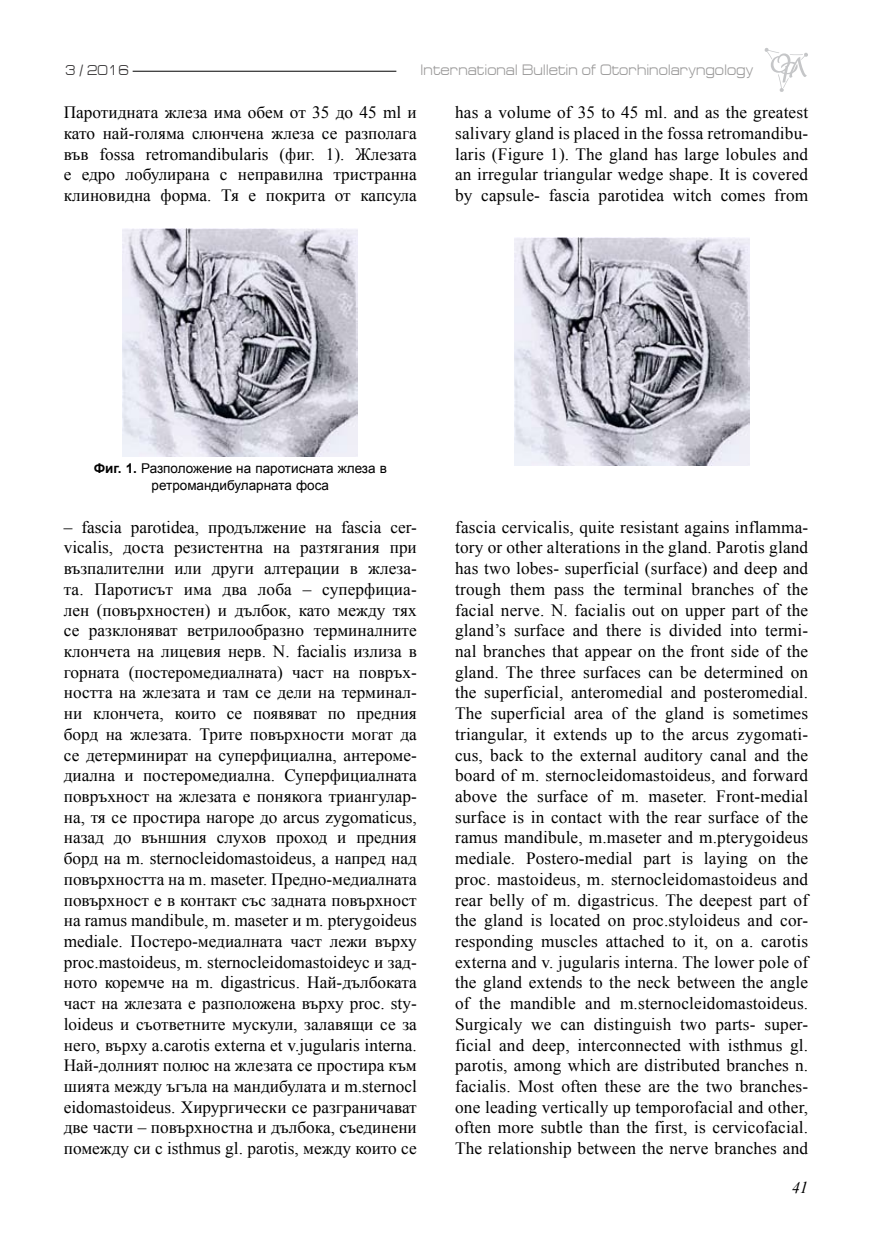
<style>
.page{position:relative;width:872px;height:1234px;background:#fff}
.page>*{position:absolute;margin:0;border:0;box-sizing:border-box;transform-origin:0 0}
.t1{font:17.25px/20.7px "Times New Roman";letter-spacing:.01em;color:#000;text-align:justify}
.t2{font:italic 16.5px "Times New Roman";color:#000}
.t3{font:15.3px "Europe Ext";color:#9c9b9b;scale:.83 1}
.t4{font:14.4px "Europe Ext";color:#363435;scale:.83 1}
.t5{font:13.5px/16.2px "Arial";color:#000;text-align:center}
.s1{font-weight:700}
</style>
<div class="page">
<hr style="left:133px;top:71px;width:263px;height:1px;background:#000">
<svg style="left:764px;top:48px;width:44px;height:44px"></svg>
<img style="left:123px;top:228px;width:235px;height:228px">
<img style="left:514px;top:237px;width:235px;height:228px">
<p class="t4" style="left:65px;top:62px;width:78px">3 / 2016</p>
<p class="t3" style="left:420px;top:61px;width:403px">International Bulletin of Otorhinolaryngology</p>
<p class="t1" style="left:64px;top:102px;width:355px">Паротидната жлеза има обем от 35 до 45 ml и като най-голяма слюнчена жлеза се разполага във fossa retromandibularis (фиг. 1). Жлезата е едро лобулирана с неправилна тристранна клиновидна форма. Тя е покрита от капсула</p>
<p class="t1" style="left:455px;top:102px;width:354px">has a volume of 35 to 45 ml. and as the greatest salivary gland is placed in the fossa retromandibu&shy;laris (Figure 1). The gland has large lobules and an irregular triangular wedge shape. It is covered by capsule- fascia parotidea witch comes from</p>
<p class="t5" style="left:94px;top:460px;width:295px"><span class="s1">Фиг. 1.</span> Разположение на паротисната жлеза в ретромандибуларната фоса</p>
<p class="t1" style="left:64px;top:516px;width:354px">– fascia parotidea, продължение на fascia cer&shy;vicalis, доста резистентна на разтягания при възпалителни или други алтерации в жлеза&shy;та. Паротисът има два лоба – суперфициа&shy;лен (повърхностен) и дълбок, като между тях се разклоняват ветрилообразно терминалните клончета на лицевия нерв. N. facialis излиза в горната (постеромедиалната) част на повръх&shy;ността на жлезата и там се дели на терминал&shy;ни клончета, които се появяват по предния борд на жлезата. Трите повърхности могат да се детерминират на суперфициална, антероме&shy;диална и постеромедиална. Суперфициалната повръхност на жлезата е понякога триангулар&shy;на, тя се простира нагоре до arcus zygomaticus, назад до външния слухов проход и предния борд на m. sternocleidomastoideus, а напред над повърхността на m. maseter. Предно-медиалната повърхност е в контакт със задната повърхност на ramus mandibule, m. maseter и m. pterygoideus mediale. Постеро-медиалната част лежи върху proc.mastoideus, m. sternocleidomastoidеус и зад&shy;ното коремче на m. digastricus. Най-дълбоката част на жлезата е разположена върху proc. sty&shy;loideus и съответните мускули, залавящи се за него, върху a.carotis externa et v.jugularis interna.<br>Най-долният полюс на жлезата се простира към шията между ъгъла на мандибулата и m.sternocl eidomastoideus. Хирургически се разграничават две части – повърхностна и дълбока, съединени помежду си с isthmus gl. parotis, между които се</p>
<p class="t1" style="left:455px;top:516px;width:355px">fascia cervicalis, quite resistant agains inflamma&shy;tory or other alterations in the gland. Parotis gland has two lobes- superficial (surface) and deep and trough them pass the terminal branches of the facial nerve. N. facialis out on upper part of the gland’s surface and there is divided into termi&shy;nal branches that appear on the front side of the gland. The three surfaces can be determined on the superficial, anteromedial and posteromedial.<br>The superficial area of the gland is sometimes triangular, it extends up to the arcus zygomati&shy;cus, back to the external auditory canal and the board of m. sternocleidomastoideus, and forward above the surface of m. maseter. Front-medial surface is in contact with the rear surface of the ramus mandibule, m.maseter and m.pterygoideus mediale. Postero-medial part is laying on the proc. mastoideus, m. sternocleidomastoideus and rear belly of m. digastricus. The deepest part of the gland is located on proc.styloideus and cor&shy;responding muscles attached to it, on a. carotis externa and v. jugularis interna. The lower pole of the gland extends to the neck between the angle of the mandible and m.sternocleidomastoideus.<br>Surgicaly we can distinguish two parts- super&shy;ficial and deep, interconnected with isthmus gl. parotis, among which are distributed branches n. facialis. Most often these are the two branches&shy;one leading vertically up temporofacial and other, often more subtle than the first, is cervicofacial.<br>The relationship between the nerve branches and</p>
<p class="t2" style="left:791px;top:1175px;width:18px">41</p>
</div>
